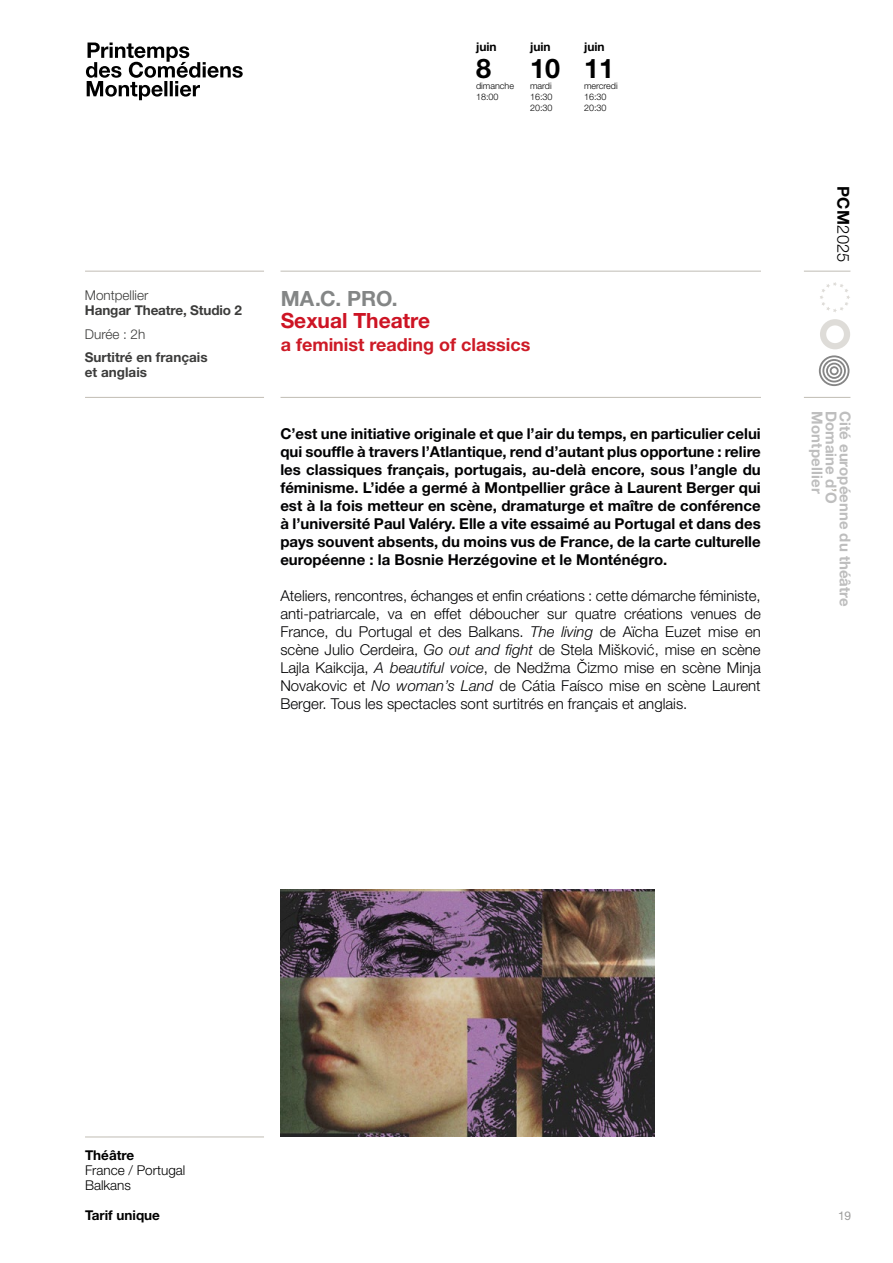
<style>
.page{position:relative;width:893px;height:1263px;background:#fff}
.page>*{position:absolute;margin:0;border:0;box-sizing:border-box;transform-origin:0 0}
.t1{font:700 27px "Helvetica Neue LT Std";color:#000}
.t2{font:700 21px "Helvetica Neue LT Std";color:#cd1424}
.t3{font:700 21px "Helvetica Neue LT Std";color:#848686}
.t4{font:700 18px "Helvetica Neue LT Std";color:#cd1a26}
.t5{font:300 16.5px "Helvetica Neue LT Std";color:#000}
.t6{font:700 15px/18px "Helvetica Neue LT Std";color:#020203;text-align:justify}
.t7{font:300 15px/18px "Helvetica Neue LT Std";color:#020203;text-align:justify}
.t8{font:700 15px/27.8px "Helvetica Neue LT Std";color:#bebebe}
.t9{font:700 13.5px/15px "Helvetica Neue LT Std";color:#3c3c3b}
.t10{font:300 13.5px/15px "Helvetica Neue LT Std";color:#000}
.t11{font:300 13.5px "Helvetica Neue LT Std";color:#3c3c3b}
.t12{font:700 13.5px "Helvetica Neue LT Std";color:#000}
.t13{font:700 12px "Helvetica Neue LT Std";color:#000}
.t14{font:12px "Helvetica Neue LT Std";color:#9d9d9c}
.t15{font:300 9px "Helvetica Neue LT Std";color:#000}
.s1{font-style:italic}
.s2{font-family:"Helvetica"}
.s3{font-weight:700}
.s4{color:#c0bcb4}
</style>
<div class="page">
<hr style="left:281px;top:271px;width:480px;height:1px;background:#c0bcb4">
<hr style="left:281px;top:397px;width:480px;height:1px;background:#c0bcb4">
<hr style="left:804px;top:271px;width:46px;height:1px;background:#c0bcb4">
<div style="left:820px;top:319px;width:30px;height:30px;border:6px solid #c0bcb4;border-radius:50%"></div>
<svg style="left:820px;top:282px;width:30px;height:30px"></svg>
<svg style="left:819px;top:355px;width:30px;height:31px"></svg>
<hr style="left:804px;top:397px;width:46px;height:1px;background:#c0bcb4">
<svg style="left:86px;top:43px;width:157px;height:57px"></svg>
<hr style="left:85px;top:271px;width:179px;height:1px;background:#c1bcb4">
<hr style="left:85px;top:397px;width:179px;height:1px;background:#c1bcb4">
<hr style="left:85px;top:1137px;width:179px;height:1px;background:#c0bcb4">
<img style="left:281px;top:889px;width:374px;height:248px">
<p class="t13" style="left:476px;top:39px;width:22px">juin</p>
<p class="t13" style="left:530px;top:39px;width:22px">juin</p>
<p class="t13" style="left:584px;top:39px;width:22px">juin</p>
<h1 class="t1" style="left:476px;top:52px;width:17px">8</h1>
<h1 class="t1" style="left:530px;top:52px;width:86px">10 11</h1>
<p class="t15" style="left:476px;top:80px;width:40px">dimanche</p>
<p class="t15" style="left:530px;top:80px;width:23px">mardi</p>
<p class="t15" style="left:584px;top:80px;width:35px">mercredi</p>
<p class="t15" style="left:476px;top:91px;width:24px">18:00</p>
<p class="t15" style="left:530px;top:91px;width:24px">16:30</p>
<p class="t15" style="left:584px;top:91px;width:24px">16:30</p>
<p class="t15" style="left:530px;top:102px;width:24px">20:30</p>
<p class="t15" style="left:584px;top:102px;width:24px">20:30</p>
<p class="t11" style="left:85px;top:287px;width:65px">Montpellier</p>
<p class="t9" style="left:85px;top:303px;width:159px">Hangar Theatre, Studio 2</p>
<p class="t11" style="left:85px;top:326px;width:62px">Durée : 2h</p>
<p class="t9" style="left:85px;top:350px;width:124px">Surtitré en français et anglais</p>
<h2 class="t3" style="left:281px;top:285px;width:119px">MA.C. PRO.</h2>
<h2 class="t2" style="left:281px;top:308px;width:151px">Sexual Theatre</h2>
<p class="t4" style="left:281px;top:333px;width:251px">a feminist reading of classics</p>
<p class="t6" style="left:280px;top:424px;width:482px">C’est une initiative originale et que l’air du temps, en particulier celui qui souffle à travers l’Atlantique, rend d’autant plus opportune : relire les classiques français, portugais, au-delà encore, sous l’angle du féminisme. L’idée a germé à Montpellier grâce à Laurent Berger qui est à la fois metteur en scène, dramaturge et maître de conférence à l’université Paul Valéry. Elle a vite essaimé au Portugal et dans des pays souvent absents, du moins vus de France, de la carte culturelle européenne : la Bosnie Herzégovine et le Monténégro.</p>
<p class="t7" style="left:280px;top:586px;width:482px">Ateliers, rencontres, échanges et enfin créations : cette démarche féministe, anti-patriarcale, va en effet déboucher sur quatre créations venues de France, du Portugal et des Balkans. <span class="s1">The living</span> de Aïcha Euzet mise en scène Julio Cerdeira, <span class="s1">Go out and fight</span> de Stela Miškovi<span class="s2">ć</span>, mise en scène Lajla Kaikcija, <span class="s1">A beautiful voice</span>, de Nedžma <span class="s2">Č</span>izmo mise en scène Minja Novakovic et <span class="s1">No woman’s Land</span> de Cátia Faísco mise en scène Laurent Berger. Tous les spectacles sont surtitrés en français et anglais.</p>
<p class="t5" style="left:853px;top:186px;width:79px;rotate:90deg"><span class="s3">PCM</span>2025</p>
<p class="t8" style="left:859px;top:411px;width:197px;rotate:90deg">Cité européenne du théâtre<br>Montpellier</p>
<p class="t8" style="left:845px;top:411px;width:94px;rotate:90deg">Domaine d<span class="s4">’</span>O</p>
<p class="t12" style="left:85px;top:1147px;width:51px">Théâtre</p>
<p class="t10" style="left:85px;top:1163px;width:102px">France / Portugal<br>Balkans</p>
<p class="t12" style="left:85px;top:1207px;width:76px">Tarif unique</p>
<p class="t14" style="left:838px;top:1208px;width:14px">19</p>
</div>
